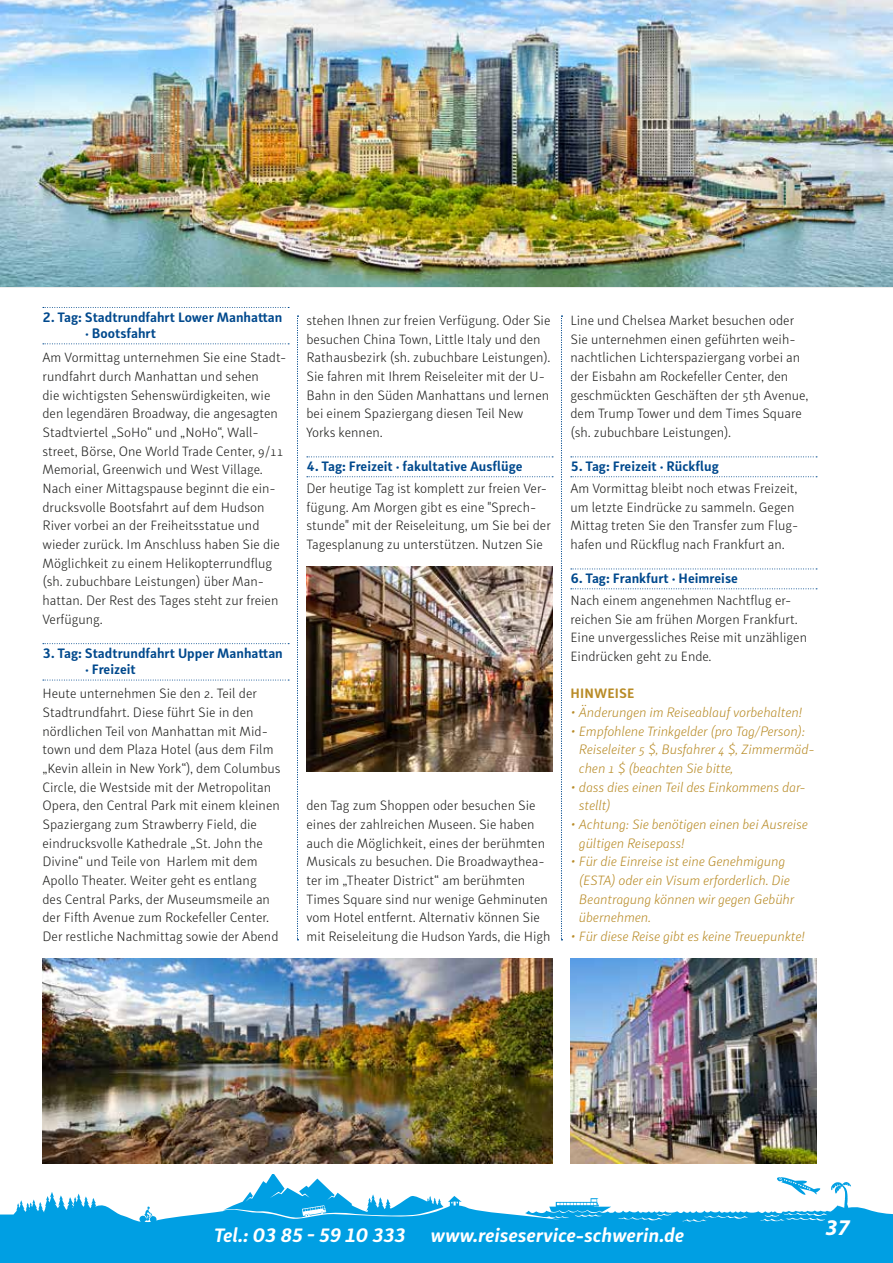
<style>
.page{position:relative;width:893px;height:1263px;background:#fff}
.page>*{position:absolute;margin:0;border:0;box-sizing:border-box;transform-origin:0 0}
.t1{font:italic 700 22.5px "Myriad Pro";color:#fff}
.t2{font:italic 700 19.2px "Submariner R24";color:#fff}
.t3{font:300 13.5px/18.6px "Submariner R24";color:#1d1d1b}
.t4{font:italic 300 13.5px/18.6px "Submariner R24";letter-spacing:-.01em;color:#b88b27}
.t5{font:700 13.5px/16.5px "Submariner R24";color:#00498d}
.t6{font:700 13.5px "Submariner R24";letter-spacing:.01em;color:#b88b27}
</style>
<div class="page">
<div style="left:0;top:1174px;width:893px;height:89px;background:#009fe3"></div>
<img style="left:43px;top:958px;width:510px;height:205px">
<img style="left:570px;top:958px;width:246px;height:205px">
<img style="left:307px;top:567px;width:246px;height:205px">
<img style="left:0;top:0;width:893px;height:287px">
<svg style="left:43px;top:307px;width:246px;height:1px"></svg>
<svg style="left:43px;top:343px;width:246px;height:1px"></svg>
<svg style="left:43px;top:643px;width:246px;height:1px"></svg>
<svg style="left:43px;top:680px;width:246px;height:1px"></svg>
<svg style="left:307px;top:456px;width:246px;height:1px"></svg>
<svg style="left:307px;top:476px;width:246px;height:1px"></svg>
<svg style="left:571px;top:456px;width:246px;height:1px"></svg>
<svg style="left:571px;top:476px;width:246px;height:1px"></svg>
<svg style="left:571px;top:569px;width:246px;height:1px"></svg>
<svg style="left:571px;top:588px;width:246px;height:1px"></svg>
<svg style="left:297px;top:316px;width:1px;height:624px"></svg>
<svg style="left:561px;top:316px;width:1px;height:624px"></svg>
<svg style="left:1px;top:1174px;width:892px;height:48px;fill:#fff"></svg>
<svg style="left:0;top:1174px;width:1px;height:41px"></svg>
<p class="t5" style="left:85px;top:309px;width:199px;text-indent:-43px">2. Tag: Stadtrundfahrt Lower Manhattan · Bootsfahrt</p>
<p class="t3" style="left:43px;top:348px;width:245px">Am Vormittag unternehmen Sie eine Stadt&shy;rundfahrt durch Manhattan und sehen<br>die wichtigsten Sehenswürdigkeiten, wie den legendären Broadway, die angesagten Stadtviertel „SoHo“ und „NoHo“, Wall&shy;street, Börse, One World Trade Center, 9/11<br>Memorial, Greenwich und West Village.<br>Nach einer Mittagspause beginnt die ein&shy;drucksvolle Bootsfahrt auf dem Hudson River vorbei an der Freiheitsstatue und wieder zurück. Im Anschluss haben Sie die Möglichkeit zu einem Helikopterrundflug (sh. zubuchbare Leistungen) über Man&shy;hattan. Der Rest des Tages steht zur freien Verfügung.</p>
<p class="t5" style="left:85px;top:645px;width:199px;text-indent:-43px">3. Tag: Stadtrundfahrt Upper Manhattan · Freizeit</p>
<p class="t3" style="left:43px;top:684px;width:240px">Heute unternehmen Sie den 2. Teil der Stadtrundfahrt. Diese führt Sie in den nördlichen Teil von Manhattan mit Mid&shy;town und dem Plaza Hotel (aus dem Film „Kevin allein in New York“), dem Columbus Circle, die Westside mit der Metropolitan Opera, den Central Park mit einem kleinen Spaziergang zum Strawberry Field, die eindrucksvolle Kathedrale „St. John the Divine“ und Teile von Harlem mit dem Apollo Theater. Weiter geht es entlang<br>des Central Parks, der Museumsmeile an der Fifth Avenue zum Rockefeller Center.<br>Der restliche Nachmittag sowie der Abend</p>
<p class="t3" style="left:306px;top:310px;width:245px">stehen Ihnen zur freien Verfügung. Oder Sie besuchen China Town, Little Italy und den Rathausbezirk (sh. zubuchbare Leistungen).<br>Sie fahren mit Ihrem Reiseleiter mit der U-Bahn in den Süden Manhattans und lernen bei einem Spaziergang diesen Teil New Yorks kennen.</p>
<p class="t5" style="left:306px;top:458px;width:218px">4. Tag: Freizeit · fakultative Ausflüge</p>
<p class="t3" style="left:306px;top:478px;width:246px">Der heutige Tag ist komplett zur freien Ver&shy;fügung. Am Morgen gibt es eine "Sprech&shy;stunde" mit der Reiseleitung, um Sie bei der Tagesplanung zu unterstützen. Nutzen Sie</p>
<p class="t3" style="left:306px;top:796px;width:245px">den Tag zum Shoppen oder besuchen Sie eines der zahlreichen Museen. Sie haben auch die Möglichkeit, eines der berühmten Musicals zu besuchen. Die Broadwaythea&shy;ter im „Theater District“ am berühmten Times Square sind nur wenige Gehminuten vom Hotel entfernt. Alternativ können Sie mit Reiseleitung die Hudson Yards, die High</p>
<p class="t3" style="left:570px;top:310px;width:239px">Line und Chelsea Market besuchen oder Sie unternehmen einen geführten weih&shy;nachtlichen Lichterspaziergang vorbei an der Eisbahn am Rockefeller Center, den geschmückten Geschäften der 5th Avenue, dem Trump Tower und dem Times Square (sh. zubuchbare Leistungen).</p>
<p class="t5" style="left:570px;top:458px;width:150px">5. Tag: Freizeit · Rückflug</p>
<p class="t3" style="left:570px;top:478px;width:230px">Am Vormittag bleibt noch etwas Freizeit, um letzte Eindrücke zu sammeln. Gegen Mittag treten Sie den Transfer zum Flug&shy;hafen und Rückflug nach Frankfurt an.</p>
<p class="t5" style="left:570px;top:570px;width:169px">6. Tag: Frankfurt · Heimreise</p>
<p class="t3" style="left:570px;top:590px;width:238px">Nach einem angenehmen Nachtflug er&shy;reichen Sie am frühen Morgen Frankfurt.<br>Eine unvergessliches Reise mit unzähligen Eindrücken geht zu Ende.</p>
<p class="t6" style="left:570px;top:684px;width:65px">HINWEISE</p>
<p class="t4" style="left:570px;top:702px;width:233px">• Änderungen im Reiseablauf vorbehalten!</p>
<p class="t4" style="left:579px;top:721px;width:237px;text-indent:-9px">• Empfohlene Trinkgelder (pro Tag/Person):<br>Reiseleiter 5 $, Busfahrer 4 $, Zimmermäd&shy;chen 1 $ (beachten Sie bitte,</p>
<p class="t4" style="left:579px;top:777px;width:228px;text-indent:-9px">• dass dies einen Teil des Einkommens dar&shy;stellt)</p>
<p class="t4" style="left:579px;top:814px;width:230px;text-indent:-9px">• Achtung: Sie benötigen einen bei Ausreise gültigen Reisepass!</p>
<p class="t4" style="left:579px;top:852px;width:217px;text-indent:-9px">• Für die Einreise ist eine Genehmigung (ESTA) oder ein Visum erforderlich. Die<br>Beantragung können wir gegen Gebühr übernehmen.</p>
<p class="t4" style="left:570px;top:927px;width:236px">• Für diese Reise gibt es keine Treuepunkte!</p>
<h2 class="t2" style="left:214px;top:1222px;width:193px">Tel.: 03 85 - 59 10 333</h2>
<h2 class="t2" style="left:430px;top:1222px;width:255px">www.reiseservice-schwerin.de</h2>
<h1 class="t1" style="left:825px;top:1213px;width:26px">37</h1>
</div>
